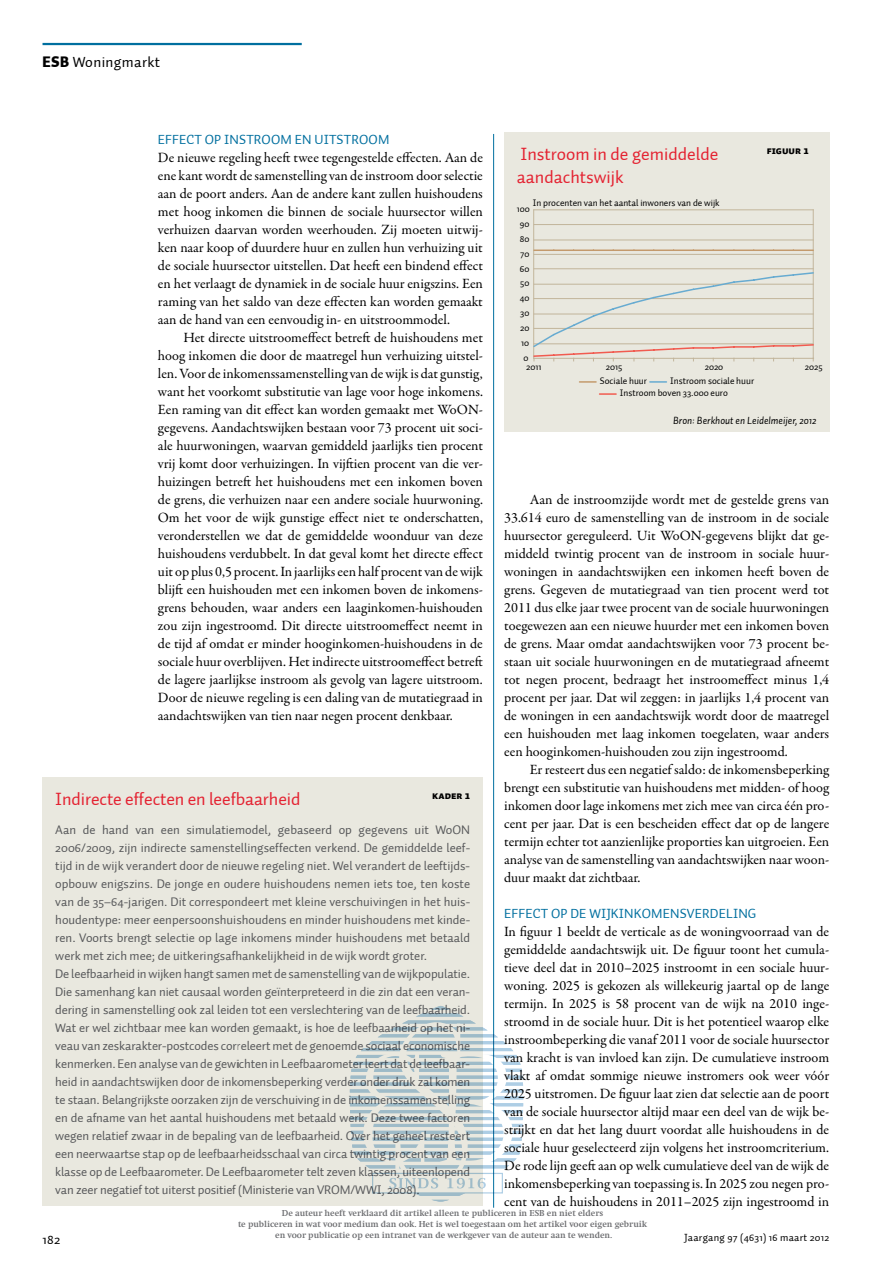
<style>
.page{position:relative;width:893px;height:1263px;background:#fff}
.page>*{position:absolute;margin:0;border:0;box-sizing:border-box;transform-origin:0 0}
.t1{font:18px/22.5px "Auto 1";color:#e42231}
.t2{font:15px "Auto 1";color:#000}
.t3{font:14.25px/18px "Garamond Premr Pro";color:#000;text-align:justify}
.t4{font:13.5px "Auto 1";letter-spacing:.01em;color:#006f9f}
.t5{font:13.5px "Auto 1";color:#000}
.t6{font:12.75px/18px "Auto 1";letter-spacing:-.01em;color:#58595b}
.t7{font:italic 10.5px "Auto 1";color:#000}
.t8{font:10.5px "Auto 1";letter-spacing:.025em;color:#000}
.t9{font:10.5px "Auto 1 Black Sm Cp";color:#000}
.t10{font:9.6px/12.1px "Auto 1";color:#010101}
.t11{font:700 9px/10.8px "Swift";color:#6d6e71;text-align:center}
.s1{font-weight:900}
</style>
<div class="page">
<hr style="left:43px;top:43px;width:259px;height:2px;background:#006f9f">
<hr style="left:493px;top:134px;width:1px;height:1074px;background:#006f9f">
<div style="left:504px;top:133px;width:325px;height:299px;background:#e9e8df"></div>
<hr style="left:534px;top:268px;width:279px;height:1px;background:#c2b59b">
<hr style="left:534px;top:254px;width:279px;height:1px;background:#c2b59b">
<hr style="left:534px;top:240px;width:279px;height:1px;background:#c2b59b">
<hr style="left:534px;top:224px;width:279px;height:1px;background:#c2b59b">
<hr style="left:533px;top:210px;width:1px;height:148px;background:#c2b59b">
<hr style="left:813px;top:210px;width:1px;height:148px;background:#c2b59b">
<hr style="left:534px;top:249px;width:20px;height:2px;background:#c49a6c">
<hr style="left:554px;top:249px;width:20px;height:2px;background:#c49a6c">
<svg style="left:574px;top:249px;width:19px;height:2px"></svg>
<hr style="left:593px;top:249px;width:20px;height:2px;background:#c49a6c">
<hr style="left:613px;top:249px;width:21px;height:2px;background:#c49a6c">
<hr style="left:634px;top:249px;width:20px;height:2px;background:#c49a6c">
<hr style="left:654px;top:249px;width:20px;height:2px;background:#c49a6c">
<svg style="left:674px;top:249px;width:19px;height:2px"></svg>
<hr style="left:693px;top:249px;width:20px;height:2px;background:#c49a6c">
<hr style="left:713px;top:249px;width:21px;height:2px;background:#c49a6c">
<hr style="left:734px;top:249px;width:20px;height:2px;background:#c49a6c">
<hr style="left:754px;top:249px;width:20px;height:2px;background:#c49a6c">
<svg style="left:774px;top:249px;width:19px;height:2px"></svg>
<hr style="left:793px;top:249px;width:20px;height:2px;background:#c49a6c">
<svg style="left:533px;top:271px;width:281px;height:90px"></svg>
<svg style="left:579px;top:381px;width:17px;height:2px"></svg>
<svg style="left:650px;top:381px;width:16px;height:2px"></svg>
<svg style="left:600px;top:393px;width:16px;height:2px"></svg>
<hr style="left:534px;top:209px;width:279px;height:1px;background:#c2b59b">
<div style="left:43px;top:778px;width:440px;height:428px;background:#e9e8df"></div>
<svg style="left:349px;top:1006px;width:175px;height:202px"></svg>
<p class="t2" style="left:43px;top:53px;width:119px"><span class="s1">ESB</span> Woningmarkt</p>
<p class="t4" style="left:158px;top:131px;width:233px">Effect op instroom en uitstroom</p>
<p class="t3" style="left:158px;top:149px;width:326px">De nieuwe regeling heeft twee tegengestelde effecten. Aan de ene kant wordt de samenstelling van de instroom door selectie aan de poort anders. Aan de andere kant zullen huishoudens met hoog inkomen die binnen de sociale huursector willen verhuizen daarvan worden weerhouden. Zij moeten uitwij&shy;ken naar koop of duurdere huur en zullen hun verhuizing uit de sociale huursector uitstellen. Dat heeft een bindend effect en het verlaagt de dynamiek in de sociale huur enigszins. Een raming van het saldo van deze effecten kan worden gemaakt aan de hand van een eenvoudig in- en uitstroommodel.</p>
<p class="t3" style="left:158px;top:329px;width:327px;text-indent:26px">Het directe uitstroomeffect betreft de huishoudens met hoog inkomen die door de maatregel hun verhuizing uitstel&shy;len. Voor de inkomenssamenstelling van de wijk is dat gunstig, want het voorkomt substitutie van lage voor hoge inkomens.<br>Een raming van dit effect kan worden gemaakt met WoON&shy;gegevens. Aandachtswijken bestaan voor 73 procent uit soci&shy;ale huurwoningen, waarvan gemiddeld jaarlijks tien procent vrij komt door verhuizingen. In vijftien procent van die ver&shy;huizingen betreft het huishoudens met een inkomen boven de grens, die verhuizen naar een andere sociale huurwoning.<br>Om het voor de wijk gunstige effect niet te onderschatten, veronderstellen we dat de gemiddelde woonduur van deze huishoudens verdubbelt. In dat geval komt het directe effect uit op plus 0,5 procent. In jaarlijks een half procent van de wijk blijft een huishouden met een inkomen boven de inkomens&shy;grens behouden, waar anders een laaginkomen-huishouden zou zijn ingestroomd. Dit directe uitstroomeffect neemt in de tijd af omdat er minder hooginkomen-huishoudens in de sociale huur overblijven. Het indirecte uitstroomeffect betreft de lagere jaarlijkse instroom als gevolg van lagere uitstroom.<br>Door de nieuwe regeling is een daling van de mutatiegraad in aandachtswijken van tien naar negen procent denkbaar.</p>
<p class="t1" style="left:517px;top:143px;width:203px">Instroom in de gemiddelde aandachtswijk</p>
<p class="t9" style="left:767px;top:145px;width:44px">Figuur 1</p>
<p class="t10" style="left:533px;top:197px;width:188px">In procenten van het aantal inwoners van de wijk</p>
<p class="t10" style="left:517px;top:203px;width:14px">100</p>
<p class="t10" style="left:520px;top:218px;width:11px">90</p>
<p class="t10" style="left:520px;top:233px;width:11px">80</p>
<p class="t10" style="left:520px;top:247px;width:11px">70</p>
<p class="t10" style="left:520px;top:262px;width:11px">60</p>
<p class="t10" style="left:520px;top:277px;width:11px">50</p>
<p class="t10" style="left:520px;top:292px;width:11px">40</p>
<p class="t10" style="left:520px;top:307px;width:11px">30</p>
<p class="t10" style="left:520px;top:322px;width:11px">20</p>
<p class="t10" style="left:521px;top:337px;width:9px">10</p>
<p class="t10" style="left:524px;top:351px;width:7px">0</p>
<p class="t10" style="left:526px;top:361px;width:17px">2011</p>
<p class="t10" style="left:606px;top:361px;width:18px">2015</p>
<p class="t10" style="left:705px;top:361px;width:20px">2020</p>
<p class="t10" style="left:805px;top:361px;width:19px">2025</p>
<p class="t10" style="left:600px;top:375px;width:49px">Sociale huur</p>
<p class="t10" style="left:620px;top:375px;width:136px;text-indent:50px">Instroom sociale huur<br>Instroom boven 33.000 euro</p>
<p class="t7" style="left:673px;top:413px;width:145px">Bron: Berkhout en Leidelmeijer, 2012</p>
<p class="t3" style="left:504px;top:491px;width:327px;text-indent:26px">Aan de instroomzijde wordt met de gestelde grens van 33.614 euro de samenstelling van de instroom in de sociale huursector gereguleerd. Uit WoON-gegevens blijkt dat ge&shy;middeld twintig procent van de instroom in sociale huur&shy;woningen in aandachtswijken een inkomen heeft boven de grens. Gegeven de mutatiegraad van tien procent werd tot 2011 dus elke jaar twee procent van de sociale huurwoningen toegewezen aan een nieuwe huurder met een inkomen boven de grens. Maar omdat aandachtswijken voor 73 procent be&shy;staan uit sociale huurwoningen en de mutatiegraad afneemt tot negen procent, bedraagt het instroomeffect minus 1,4 procent per jaar. Dat wil zeggen: in jaarlijks 1,4 procent van de woningen in een aandachtswijk wordt door de maatregel een huishouden met laag inkomen toegelaten, waar anders een hooginkomen-huishouden zou zijn ingestroomd.</p>
<p class="t3" style="left:504px;top:761px;width:327px;text-indent:26px">Er resteert dus een negatief saldo: de inkomensbeperking brengt een substitutie van huishoudens met midden- of hoog inkomen door lage inkomens met zich mee van circa één pro&shy;cent per jaar. Dat is een bescheiden effect dat op de langere termijn echter tot aanzienlijke proporties kan uitgroeien. Een analyse van de samenstelling van aandachtswijken naar woon&shy;duur maakt dat zichtbaar.</p>
<p class="t4" style="left:504px;top:905px;width:254px">Effect op de wijkinkomensverdeling</p>
<p class="t3" style="left:504px;top:923px;width:327px">In figuur 1 beeldt de verticale as de woningvoorraad van de gemiddelde aandachtswijk uit. De figuur toont het cumula&shy;tieve deel dat in 2010–2025 instroomt in een sociale huur&shy;woning. 2025 is gekozen als willekeurig jaartal op de lange termijn. In 2025 is 58 procent van de wijk na 2010 inge&shy;stroomd in de sociale huur. Dit is het potentieel waarop elke instroombeperking die vanaf 2011 voor de sociale huursector van kracht is van invloed kan zijn. De cumulatieve instroom vlakt af omdat sommige nieuwe instromers ook weer vóór 2025 uitstromen. De figuur laat zien dat selectie aan de poort van de sociale huursector altijd maar een deel van de wijk be&shy;strijkt en dat het lang duurt voordat alle huishoudens in de sociale huur geselecteerd zijn volgens het instroomcriterium.<br>De rode lijn geeft aan op welk cumulatieve deel van de wijk de inkomensbeperking van toepassing is. In 2025 zou negen pro&shy;cent van de huishoudens in 2011–2025 zijn ingestroomd in</p>
<p class="t1" style="left:55px;top:788px;width:247px">Indirecte effecten en leefbaarheid</p>
<p class="t9" style="left:432px;top:790px;width:39px">kader 1</p>
<p class="t6" style="left:55px;top:820px;width:416px">Aan de hand van een simulatiemodel, gebaseerd op gegevens uit WoON 2006/2009, zijn indirecte samenstellingseffecten verkend. De gemiddelde leef&shy;tijd in de wijk verandert door de nieuwe regeling niet. Wel verandert de leeftijds&shy;opbouw enigszins. De jonge en oudere huishoudens nemen iets toe, ten koste van de 35–64-jarigen. Dit correspondeert met kleine verschuivingen in het huis&shy;houdentype: meer eenpersoonshuishoudens en minder huishoudens met kinde&shy;ren. Voorts brengt selectie op lage inkomens minder huishoudens met betaald werk met zich mee; de uitkeringsafhankelijkheid in de wijk wordt groter.<br>De leefbaarheid in wijken hangt samen met de samenstelling van de wijkpopulatie.<br>Die samenhang kan niet causaal worden geïnterpreteerd in die zin dat een veran&shy;dering in samenstelling ook zal leiden tot een verslechtering van de leefbaarheid.<br>Wat er wel zichtbaar mee kan worden gemaakt, is hoe de leefbaarheid op het ni&shy;veau van zeskarakter-postcodes correleert met de genoemde sociaal economische kenmerken. Een analyse van de gewichten in Leefbaarometer leert dat de leefbaar&shy;heid in aandachtswijken door de inkomensbeperking verder onder druk zal komen te staan. Belangrijkste oorzaken zijn de verschuiving in de inkomenssamenstelling en de afname van het aantal huishoudens met betaald werk. Deze twee factoren wegen relatief zwaar in de bepaling van de leefbaarheid. Over het geheel resteert een neerwaartse stap op de leefbaarheidsschaal van circa twintig procent van een klasse op de Leefbaarometer. De Leefbaarometer telt zeven klassen, uiteenlopend van zeer negatief tot uiterst positief (M inisterie van VROM</p>
<p class="t6" style="left:351px;top:1181px;width:71px">/WWI, 2008).</p>
<p class="t11" style="left:238px;top:1208px;width:411px">De auteur heeft verklaard dit artikel alleen te publiceren in ESB en niet elders<br>te publiceren in wat voor medium dan ook. Het is wel toegestaan om het artikel voor eigen gebruik en voor publicatie op een intranet van de werkgever van de auteur aan te wenden.</p>
<p class="t5" style="left:43px;top:1231px;width:19px">182</p>
<p class="t8" style="left:684px;top:1231px;width:146px">Jaargang 97 (4631) 16 maart 2012</p>
</div>
